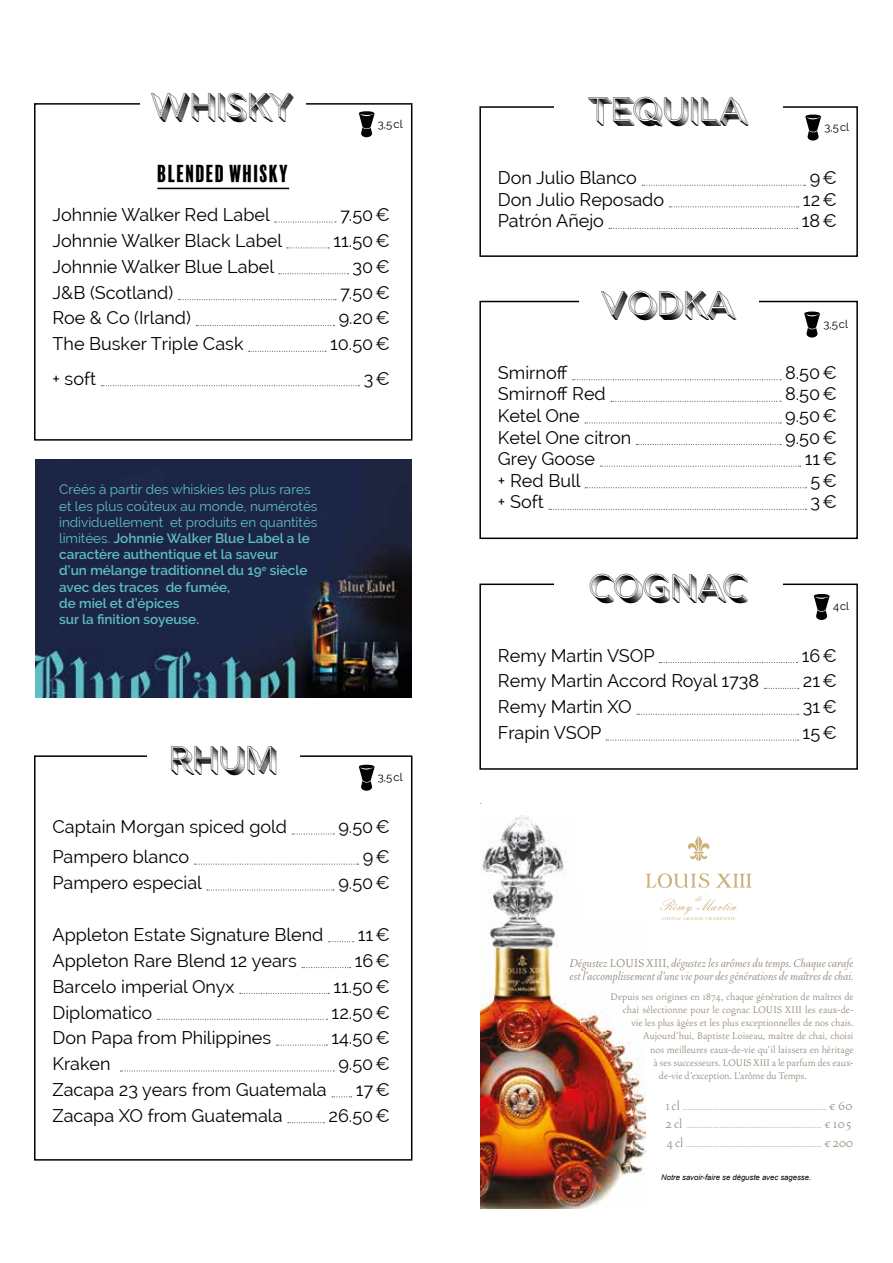
<style>
.page{position:relative;width:893px;height:1263px;background:#fff}
.page>*{position:absolute;margin:0;border:0;box-sizing:border-box;transform-origin:0 0}
.t1{font:37.5px "Rig Light Halftone";color:#000}
.t2{font:22.5px "Balboa Plus Fill";color:#000}
.t3{font:18px "Raleway";color:#000}
.t4{font:italic 300 14.25px/13.2px "Vendetta OT";letter-spacing:.005em;color:#948678}
.t5{font:600 13.5px/16.2px "Raleway";color:#5ebfbc}
.t6{font:300 12.15px "Vendetta OT";color:#948678}
.t7{font:11.1px "Raleway";letter-spacing:.05em;color:#000}
.t8{font:300 8.85px/18.5px "Vendetta OT";color:#948678}
.t9{font:italic 7.65px "Arial";color:#000}
.s1{font-weight:400}
.s2{font-style:normal}
.s3{font-size:15.45px}
</style>
<div class="page">
<svg style="left:292px;top:833px;width:42px;height:2px"></svg>
<svg style="left:195px;top:863px;width:164px;height:2px"></svg>
<svg style="left:207px;top:889px;width:127px;height:1px"></svg>
<svg style="left:329px;top:941px;width:25px;height:1px"></svg>
<svg style="left:302px;top:967px;width:49px;height:1px"></svg>
<svg style="left:240px;top:993px;width:89px;height:1px"></svg>
<svg style="left:158px;top:1019px;width:169px;height:1px"></svg>
<svg style="left:276px;top:1044px;width:51px;height:2px"></svg>
<svg style="left:120px;top:1070px;width:214px;height:1px"></svg>
<svg style="left:332px;top:1096px;width:20px;height:1px"></svg>
<svg style="left:288px;top:1122px;width:36px;height:1px"></svg>
<div style="left:34px;top:755px;width:378px;height:405px;border:2px solid #000"></div>
<div style="left:148px;top:738px;width:152px;height:39px;background:#fff"></div>
<hr style="left:157px;top:188px;width:132px;height:1px;background:#000">
<svg style="left:274px;top:221px;width:62px;height:2px"></svg>
<svg style="left:287px;top:247px;width:42px;height:1px"></svg>
<svg style="left:279px;top:273px;width:69px;height:1px"></svg>
<svg style="left:178px;top:299px;width:158px;height:1px"></svg>
<svg style="left:196px;top:325px;width:138px;height:1px"></svg>
<svg style="left:249px;top:351px;width:77px;height:1px"></svg>
<svg style="left:101px;top:385px;width:259px;height:1px"></svg>
<div style="left:34px;top:103px;width:378px;height:338px;border:2px solid #000"></div>
<div style="left:140px;top:85px;width:166px;height:38px;background:#fff"></div>
<svg style="left:573px;top:379px;width:208px;height:1px"></svg>
<svg style="left:611px;top:401px;width:170px;height:1px"></svg>
<svg style="left:585px;top:422px;width:196px;height:1px"></svg>
<svg style="left:636px;top:444px;width:145px;height:1px"></svg>
<svg style="left:600px;top:466px;width:201px;height:1px"></svg>
<svg style="left:585px;top:487px;width:221px;height:1px"></svg>
<svg style="left:549px;top:509px;width:257px;height:1px"></svg>
<div style="left:479px;top:301px;width:379px;height:238px;border:2px solid #000"></div>
<svg style="left:642px;top:185px;width:163px;height:1px"></svg>
<svg style="left:669px;top:206px;width:130px;height:1px"></svg>
<svg style="left:609px;top:228px;width:189px;height:1px"></svg>
<div style="left:479px;top:106px;width:379px;height:151px;border:2px solid #000"></div>
<svg style="left:659px;top:662px;width:138px;height:1px"></svg>
<svg style="left:764px;top:688px;width:35px;height:1px"></svg>
<svg style="left:637px;top:714px;width:162px;height:1px"></svg>
<svg style="left:606px;top:739px;width:192px;height:2px"></svg>
<div style="left:479px;top:583px;width:379px;height:187px;border:2px solid #000"></div>
<div style="left:554px;top:567px;width:229px;height:38px;background:#fff"></div>
<div style="left:554px;top:89px;width:229px;height:39px;background:#fff"></div>
<div style="left:579px;top:283px;width:179px;height:38px;background:#fff"></div>
<svg style="left:814px;top:594px;width:16px;height:26px"></svg>
<svg style="left:359px;top:111px;width:16px;height:26px"></svg>
<svg style="left:359px;top:765px;width:16px;height:26px"></svg>
<svg style="left:805px;top:115px;width:16px;height:26px"></svg>
<svg style="left:804px;top:312px;width:16px;height:25px"></svg>
<img style="left:480px;top:817px;width:165px;height:392px">
<svg style="left:660px;top:896px;width:77px;height:24px"></svg>
<svg style="left:688px;top:836px;width:21px;height:25px"></svg>
<svg style="left:717px;top:874px;width:34px;height:13px"></svg>
<svg style="left:646px;top:873px;width:63px;height:15px"></svg>
<img style="left:35px;top:460px;width:376px;height:238px">
<h1 class="t1" style="left:153px;top:85px;width:143px">WHISKY</h1>
<p class="t7" style="left:378px;top:117px;width:26px">3,5cl</p>
<p class="t2" style="left:157px;top:161px;width:133px">BLENDED WHISKY</p>
<p class="t3" style="left:53px;top:204px;width:219px">Johnnie Walker Red Label</p>
<p class="t3" style="left:340px;top:204px;width:51px">7.50€</p>
<p class="t3" style="left:53px;top:230px;width:231px">Johnnie Walker Black Label</p>
<p class="t3" style="left:334px;top:230px;width:58px">11.50€</p>
<p class="t3" style="left:53px;top:256px;width:223px">Johnnie Walker Blue Label</p>
<p class="t3" style="left:353px;top:256px;width:39px">30€</p>
<p class="t3" style="left:53px;top:282px;width:122px">J&amp;B (Scotland)</p>
<p class="t3" style="left:340px;top:282px;width:51px">7.50€</p>
<p class="t3" style="left:53px;top:308px;width:140px">Roe &amp; Co (Irland)</p>
<p class="t3" style="left:339px;top:308px;width:53px">9.20€</p>
<p class="t3" style="left:53px;top:333px;width:192px">The Busker Triple Cask</p>
<p class="t3" style="left:330px;top:333px;width:61px">10.50€</p>
<p class="t3" style="left:53px;top:368px;width:45px">+ soft</p>
<p class="t3" style="left:364px;top:368px;width:28px">3€</p>
<p class="t5" style="left:59px;top:481px;width:260px"><span class="s1">Créés à partir des whiskies les plus rares et les plus coûteux au monde, numérotés individuellement et produits en quantités limitées.</span> Johnnie Walker Blue Label a le caractère authentique et la saveur<br>d’un mélange traditionnel du 19<sup>e</sup> siècle avec des traces de fumée,<br>de miel et d’épices<br>sur la finition soyeuse.</p>
<h1 class="t1" style="left:170px;top:738px;width:110px">RHUM</h1>
<p class="t7" style="left:378px;top:771px;width:26px">3,5cl</p>
<p class="t3" style="left:53px;top:816px;width:236px">Captain Morgan spiced gold</p>
<p class="t3" style="left:338px;top:816px;width:53px">9.50€</p>
<p class="t3" style="left:53px;top:847px;width:138px">Pampero blanco</p>
<p class="t3" style="left:363px;top:847px;width:29px">9€</p>
<p class="t3" style="left:53px;top:872px;width:151px">Pampero especial</p>
<p class="t3" style="left:338px;top:872px;width:53px">9.50€</p>
<p class="t3" style="left:53px;top:924px;width:272px">Appleton Estate Signature Blend</p>
<p class="t3" style="left:358px;top:924px;width:34px">11€</p>
<p class="t3" style="left:53px;top:950px;width:246px">Appleton Rare Blend 12 years</p>
<p class="t3" style="left:355px;top:950px;width:37px">16€</p>
<p class="t3" style="left:53px;top:976px;width:184px">Barcelo imperial Onyx</p>
<p class="t3" style="left:334px;top:976px;width:58px">11.50€</p>
<p class="t3" style="left:53px;top:1002px;width:101px">Diplomatico</p>
<p class="t3" style="left:332px;top:1002px;width:60px">12.50€</p>
<p class="t3" style="left:53px;top:1028px;width:220px">Don Papa from Philippines</p>
<p class="t3" style="left:331px;top:1028px;width:60px">14.50€</p>
<p class="t3" style="left:53px;top:1053px;width:60px">Kraken</p>
<p class="t3" style="left:338px;top:1053px;width:53px">9.50€</p>
<p class="t3" style="left:53px;top:1079px;width:276px">Zacapa 23 years from Guatemala</p>
<p class="t3" style="left:356px;top:1079px;width:36px">17€</p>
<p class="t3" style="left:53px;top:1105px;width:232px">Zacapa XO from Guatemala</p>
<p class="t3" style="left:328px;top:1105px;width:63px">26.50€</p>
<h1 class="t1" style="left:590px;top:89px;width:158px">TEQUILA</h1>
<p class="t7" style="left:824px;top:121px;width:26px">3,5cl</p>
<p class="t3" style="left:498px;top:167px;width:141px">Don Julio Blanco</p>
<p class="t3" style="left:810px;top:167px;width:29px">9€</p>
<p class="t3" style="left:498px;top:189px;width:168px">Don Julio Reposado</p>
<p class="t3" style="left:803px;top:189px;width:36px">12€</p>
<p class="t3" style="left:498px;top:211px;width:107px">Patrón Añejo</p>
<p class="t3" style="left:802px;top:211px;width:37px">18€</p>
<h1 class="t1" style="left:602px;top:283px;width:134px">VODKA</h1>
<p class="t7" style="left:823px;top:318px;width:26px">3,5cl</p>
<p class="t3" style="left:498px;top:362px;width:71px">Smirnoff</p>
<p class="t3" style="left:785px;top:362px;width:53px">8.50€</p>
<p class="t3" style="left:498px;top:383px;width:109px">Smirnoff Red</p>
<p class="t3" style="left:785px;top:383px;width:53px">8.50€</p>
<p class="t3" style="left:498px;top:405px;width:83px">Ketel One</p>
<p class="t3" style="left:785px;top:405px;width:53px">9.50€</p>
<p class="t3" style="left:498px;top:427px;width:135px">Ketel One citron</p>
<p class="t3" style="left:785px;top:427px;width:53px">9.50€</p>
<p class="t3" style="left:498px;top:448px;width:99px">Grey Goose</p>
<p class="t3" style="left:805px;top:448px;width:34px">11€</p>
<p class="t3" style="left:498px;top:470px;width:84px">+ Red Bull</p>
<p class="t3" style="left:810px;top:470px;width:28px">5€</p>
<p class="t3" style="left:498px;top:491px;width:47px">+ Soft</p>
<p class="t3" style="left:811px;top:491px;width:28px">3€</p>
<h1 class="t1" style="left:589px;top:566px;width:160px">COGNAC</h1>
<p class="t7" style="left:833px;top:600px;width:18px">4cl</p>
<p class="t3" style="left:498px;top:645px;width:158px">Remy Martin VSOP</p>
<p class="t3" style="left:802px;top:645px;width:37px">16€</p>
<p class="t3" style="left:498px;top:670px;width:263px">Remy Martin Accord Royal 1738</p>
<p class="t3" style="left:803px;top:670px;width:36px">21€</p>
<p class="t3" style="left:498px;top:696px;width:135px">Remy Martin XO</p>
<p class="t3" style="left:803px;top:696px;width:36px">31€</p>
<p class="t3" style="left:498px;top:722px;width:105px">Frapin VSOP</p>
<p class="t3" style="left:803px;top:722px;width:36px">15€</p>
<p class="t4" style="left:570px;top:957px;width:285px">Dégustez <span class="s2">LOUIS XIII,</span> dégustez les arômes du temps. Chaque carafe est l’accomplissement d’une vie pour des générations de maîtres de chai.</p>
<p class="t6" style="left:611px;top:990px;width:245px">Depuis ses origines en 1874, chaque génération de maîtres de</p>
<p class="t6" style="left:623px;top:1004px;width:232px">chai sélectionne pour le cognac LOUIS XIII les eaux-de-</p>
<p class="t6" style="left:631px;top:1017px;width:224px">vie les plus âgées et les plus exceptionnelles de nos chais.</p>
<p class="t6" style="left:644px;top:1030px;width:212px">Aujourd’hui, Baptiste Loiseau, maître de chai, choisi</p>
<p class="t6" style="left:650px;top:1043px;width:205px">nos meilleures eaux-de-vie qu’il laissera en héritage</p>
<p class="t6" style="left:653px;top:1056px;width:202px">à ses successeurs. LOUIS XIII a le parfum des eaux-</p>
<p class="t6" style="left:659px;top:1069px;width:149px">de-vie d’exception. L’arôme du Temps.</p>
<p class="t8" style="left:666px;top:1098px;width:190px"><span class="s3">1 cl</span> .................................................................................. <span class="s3">€ 60<br>2 cl</span> ............................................................................. <span class="s3">€ 105<br>4 cl</span> ............................................................................. <span class="s3">€ 200</span></p>
<p class="t9" style="left:661px;top:1173px;width:152px">Notre savoir-faire se déguste avec sagesse.</p>
</div>
